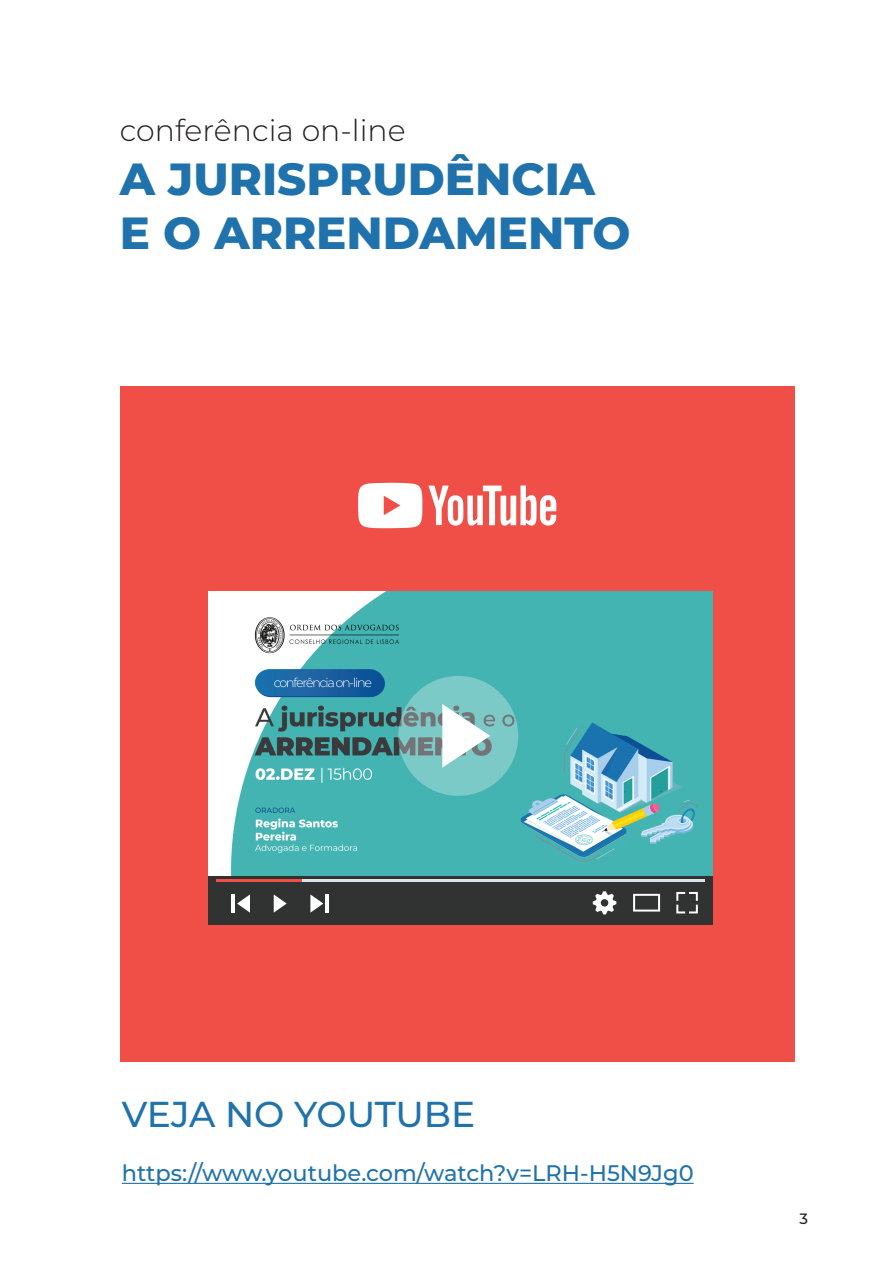
<style>
.page{position:relative;width:893px;height:1263px;background:#fff}
.page>*{position:absolute;margin:0;border:0;box-sizing:border-box;transform-origin:0 0}
.t1{font:800 45px/54px "Montserrat";color:#2072ac}
.t2{font:500 36px "Montserrat";letter-spacing:-.005em;color:#2072ac}
.t3{font:300 30px "Montserrat";color:#231f20}
.t4{font:500 22.5px "Montserrat";letter-spacing:-.005em;color:#2072ac}
.t5{font:500 15px "Montserrat";color:#231f20}
</style>
<div class="page">
<hr style="left:122px;top:1183px;width:572px;height:1px;background:#2072ac">
<div style="left:120px;top:387px;width:675px;height:675px;background:#ef4f47"></div>
<div style="left:208px;top:595px;width:505px;height:330px;background:#313232"></div>
<hr style="left:217px;top:879px;width:488px;height:3px;background:#dbe3ea">
<hr style="left:217px;top:879px;width:85px;height:3px;background:#ef4f47">
<svg style="left:310px;top:894px;width:13px;height:19px"></svg>
<hr style="left:326px;top:894px;width:3px;height:19px;background:#fff">
<svg style="left:274px;top:894px;width:13px;height:19px"></svg>
<svg style="left:237px;top:894px;width:13px;height:19px"></svg>
<hr style="left:232px;top:894px;width:3px;height:19px;background:#fff">
<svg style="left:593px;top:891px;width:23px;height:23px"></svg>
<svg style="left:633px;top:894px;width:27px;height:17px"></svg>
<svg style="left:676px;top:892px;width:22px;height:21px"></svg>
<svg style="left:358px;top:483px;width:64px;height:45px;background:#fdecec"></svg>
<svg style="left:428px;top:485px;width:128px;height:41px"></svg>
<img style="left:208px;top:592px;width:505px;height:284px">
<svg style="left:398px;top:676px;width:120px;height:120px;background:#79bebd"></svg>
<svg style="left:442px;top:704px;width:48px;height:64px;background:#bbdada"></svg>
<h3 class="t3" style="left:120px;top:110px;width:287px">conferência on-line</h3>
<h1 class="t1" style="left:120px;top:150px;width:470px">A JURISPRUDÊNCIA<br>E O ARREND</h1>
<h1 class="t1" style="left:420px;top:204px;width:209px">AMENTO</h1>
<h2 class="t2" style="left:122px;top:1089px;width:355px">Veja no Youtube</h2>
<p class="t4" style="left:122px;top:1157px;width:573px">https://www.youtube.com/watch?v=LRH-H5N 9Jg0</p>
<p class="t5" style="left:799px;top:1208px;width:10px">3</p>
</div>
